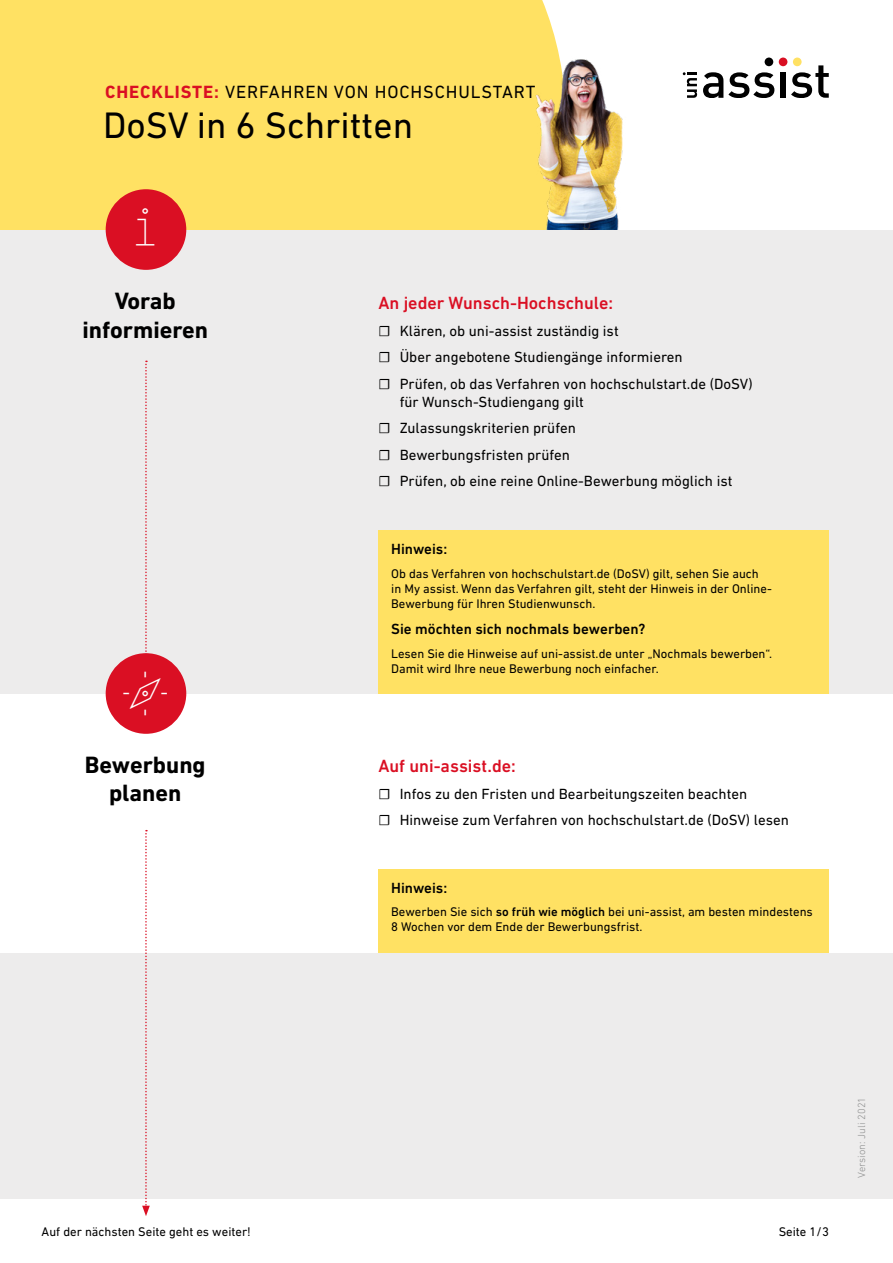
<style>
.page{position:relative;width:893px;height:1263px;background:#fff}
.page>*{position:absolute;margin:0;border:0;box-sizing:border-box;transform-origin:0 0}
.t1{font:37.5px "DIN Next LT Pro";color:#000}
.t2{font:700 24px/28.5px "DIN Next LT Pro";color:#000;text-align:center}
.t3{font:500 18px "DIN Next LT Pro";color:#da0f23}
.t4{font:18px "DIN Next LT Pro";letter-spacing:.05em;color:#000}
.t5{font:15px/26.5px "DIN Next LT Pro";color:#000}
.t6{font:500 15px "DIN Next LT Pro";color:#000}
.t7{font:12.75px/15px "DIN Next LT Pro";color:#000}
.t8{font:300 10.5px "DIN Next LT Pro";letter-spacing:.01em;color:#8d8e8e}
.s1{font-weight:700;color:#da0f23}
.s2{font-family:"Source Sans Pro"}
.s3{font-weight:500}
</style>
<div class="page">
<div style="left:0;top:0;width:557px;height:230px;background:#ffe163"></div>
<div style="left:0;top:230px;width:893px;height:969px;background:#edecec"></div>
<div style="left:0;top:694px;width:893px;height:258px;background:#fff"></div>
<svg style="left:703px;top:72px;width:71px;height:26px"></svg>
<div style="left:780px;top:73px;width:6px;height:25px;background:#000"></div>
<svg style="left:791px;top:65px;width:38px;height:33px"></svg>
<div style="left:765px;top:58px;width:8px;height:8px;background:#000;border-radius:50%"></div>
<div style="left:779px;top:58px;width:8px;height:8px;background:#d90f23;border-radius:50%"></div>
<div style="left:793px;top:58px;width:9px;height:8px;background:#ffe163;border-radius:50%"></div>
<svg style="left:683px;top:72px;width:14px;height:26px"></svg>
<div style="left:106px;top:189px;width:80px;height:81px;background:#da0f23;border-radius:50%"></div>
<div style="left:106px;top:653px;width:80px;height:81px;background:#da0f23;border-radius:50%"></div>
<svg style="left:145px;top:361px;width:2px;height:293px"></svg>
<div style="left:378px;top:869px;width:451px;height:83px;background:#ffe163"></div>
<div style="left:378px;top:530px;width:451px;height:164px;background:#ffe163"></div>
<img style="left:501px;top:46px;width:122px;height:184px">
<svg style="left:142px;top:830px;width:8px;height:386px"></svg>
<h3 class="t4" style="left:105px;top:81px;width:432px"><span class="s1">CHECKLISTE:</span> VERFAHREN VON HOCHSCHULSTART</h3>
<h1 class="t1" style="left:103px;top:103px;width:311px">DoSV in 6 Schritten</h1>
<h2 class="t2" style="left:82px;top:287px;width:127px">Vorab informieren</h2>
<h2 class="t2" style="left:85px;top:750px;width:122px">Bewerbung planen</h2>
<h3 class="t3" style="left:378px;top:293px;width:236px">An jeder Wunsch-Hochschule:</h3>
<p class="t5" style="left:378px;top:317px;width:376px"><span class="s2">☐</span> Klären, ob uni-assist zuständig ist<br><span class="s2">☐</span> Über angebotene Studiengänge informieren<br><span class="s2">☐</span> Prüfen, ob das Verfahren von hochschulstart.de (DoSV)</p>
<p class="t5" style="left:378px;top:388px;width:355px;text-indent:21px">für Wunsch-Studiengang gilt<br><span class="s2">☐</span> Zulassungskriterien prüfen<br><span class="s2">☐</span> Bewerbungsfristen prüfen<br><span class="s2">☐</span> Prüfen, ob eine reine Online-Bewerbung möglich ist</p>
<p class="t6" style="left:391px;top:540px;width:58px">Hinweis:</p>
<p class="t7" style="left:391px;top:566px;width:382px">Ob das Verfahren von hochschulstart.de (DoSV) gilt, sehen Sie auch in My assist. Wenn das Verfahren gilt, steht der Hinweis in der Online-<br>Bewerbung für Ihren Studienwunsch.</p>
<p class="t6" style="left:391px;top:620px;width:256px">Sie möchten sich nochmals bewerben?</p>
<p class="t7" style="left:391px;top:646px;width:383px">Lesen Sie die Hinweise auf uni-assist.de unter „Nochmals bewerben“.<br>Damit wird Ihre neue Bewerbung noch einfacher.</p>
<h3 class="t3" style="left:378px;top:755px;width:139px">Auf uni-assist.de:</h3>
<p class="t5" style="left:378px;top:780px;width:412px"><span class="s2">☐</span> Infos zu den Fristen und Bearbeitungszeiten beachten<br><span class="s2">☐</span> Hinweise zum Verfahren von hochschulstart.de (DoSV) lesen</p>
<p class="t6" style="left:391px;top:879px;width:58px">Hinweis:</p>
<p class="t7" style="left:391px;top:904px;width:423px">Bewerben Sie sich <span class="s3">so früh wie möglich</span> bei uni-assist, am besten mindestens<br>8 Wochen vor dem Ende der Bewerbungsfrist.</p>
<p class="t7" style="left:42px;top:1224px;width:211px">Auf der nächsten Seite geht es weiter!</p>
<p class="t7" style="left:779px;top:1224px;width:52px">Seite 1/3</p>
<p class="t8" style="left:855px;top:1178px;width:82px;rotate:-90deg">Version: Juli 2021</p>
</div>
